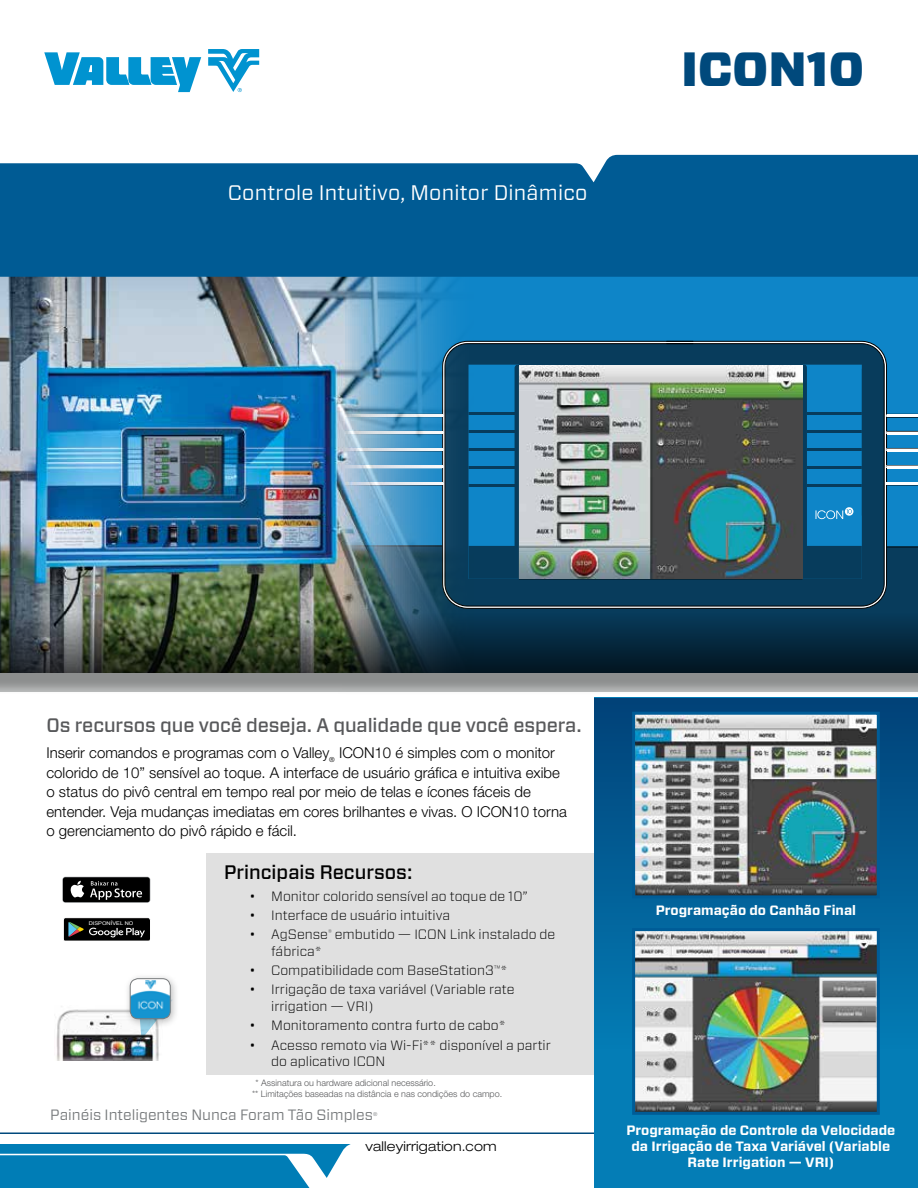
<style>
.page{position:relative;width:918px;height:1188px;background:#fff}
.page>*{position:absolute;margin:0;border:0;box-sizing:border-box;transform-origin:0 0}
.t1{font:900 48px "Forza";color:#00497c}
.t2{font:21px "Forza";letter-spacing:.01em;color:#fff}
.t3{font:500 19.5px "Forza";letter-spacing:-.005em;color:#58595b}
.t4{font:500 19.5px "Forza";color:#000}
.t5{font:300 15px/19.5px "Helvetica Neue LT Pro";color:#000}
.t6{font:15px "Forza";color:#787b7d}
.t7{font:300 13.5px/16.2px "Forza";color:#000}
.t8{font:700 13.5px/16.2px "Forza";color:#fff;text-align:center}
.t9{font:300 expanded 13.5px "Helvetica Neue LT Pro";letter-spacing:.01em;color:#000}
.t10{font:300 9px/10.8px "Helvetica Neue LT Pro";color:#58595b}
.t11{font:300 5.4px "Helvetica Neue LT Pro";color:#787b7d}
.t12{font:5.1px "Arial Narrow";color:#fff;scale:1.38 1}
</style>
<div class="page">
<hr style="left:0;top:1132px;width:904px;height:2px;background:#00497c">
<div style="left:206px;top:853px;width:388px;height:222px;background:#e0e0e0"></div>
<svg style="left:0;top:1144px;width:351px;height:44px;background:#1f8dbf"></svg>
<div style="left:594px;top:698px;width:324px;height:490px;background:#047db6"></div>
<div style="left:594px;top:698px;width:324px;height:351px;background:linear-gradient(to bottom,#014178,#037cb5)"></div>
<img style="left:636px;top:716px;width:240px;height:178px">
<div style="left:632px;top:712px;width:248px;height:186px;border:3px solid #005c97"></div>
<img style="left:636px;top:932px;width:240px;height:179px">
<div style="left:632px;top:928px;width:248px;height:187px;border:3px solid #005c97"></div>
<div style="left:0;top:281px;width:918px;height:414px;background:#000;opacity:.26"></div>
<img style="left:0;top:277px;width:345px;height:335px">
<svg style="left:345px;top:277px;width:573px;height:269px;background:#2b8ec7"></svg>
<svg style="left:345px;top:546px;width:573px;height:66px;background:#31576a"></svg>
<svg style="left:442px;top:341px;width:445px;height:268px"></svg>
<svg style="left:445px;top:343px;width:439px;height:263px;background:#093b5a"></svg>
<hr style="left:345px;top:482px;width:98px;height:1px;background:#000">
<hr style="left:345px;top:485px;width:98px;height:1px;background:#000">
<hr style="left:345px;top:465px;width:98px;height:1px;background:#fff">
<hr style="left:345px;top:468px;width:98px;height:1px;background:#fff">
<hr style="left:345px;top:451px;width:98px;height:1px;background:#000">
<hr style="left:887px;top:485px;width:31px;height:1px;background:#000">
<hr style="left:887px;top:482px;width:31px;height:1px;background:#000">
<hr style="left:887px;top:465px;width:31px;height:1px;background:#000">
<svg style="left:886px;top:417px;width:1px;height:66px"></svg>
<svg style="left:442px;top:417px;width:1px;height:66px"></svg>
<svg style="left:667px;top:341px;width:26px;height:3px"></svg>
<hr style="left:345px;top:414px;width:98px;height:3px;background:#fff">
<hr style="left:345px;top:431px;width:98px;height:3px;background:#fff">
<hr style="left:345px;top:448px;width:98px;height:3px;background:#fff">
<hr style="left:345px;top:466px;width:98px;height:2px;background:#fff">
<hr style="left:345px;top:483px;width:98px;height:2px;background:#fff">
<hr style="left:887px;top:414px;width:31px;height:3px;background:#fff">
<hr style="left:887px;top:431px;width:31px;height:3px;background:#fff">
<hr style="left:887px;top:448px;width:31px;height:3px;background:#fff">
<hr style="left:887px;top:483px;width:31px;height:2px;background:#fff">
<svg style="left:468px;top:365px;width:394px;height:214px;background:#1073ab"></svg>
<hr style="left:807px;top:430px;width:55px;height:3px;background:#073c5c">
<hr style="left:468px;top:430px;width:47px;height:3px;background:#073c5c">
<hr style="left:807px;top:448px;width:55px;height:3px;background:#073c5c">
<hr style="left:468px;top:448px;width:47px;height:3px;background:#073c5c">
<hr style="left:807px;top:466px;width:55px;height:2px;background:#073c5c">
<hr style="left:468px;top:466px;width:47px;height:2px;background:#073c5c">
<hr style="left:807px;top:484px;width:55px;height:2px;background:#073c5c">
<hr style="left:468px;top:484px;width:47px;height:2px;background:#073c5c">
<hr style="left:468px;top:413px;width:47px;height:2px;background:#073c5c">
<hr style="left:807px;top:413px;width:55px;height:2px;background:#073c5c">
<hr style="left:887px;top:468px;width:31px;height:1px;background:#000">
<hr style="left:887px;top:434px;width:31px;height:1px;background:#000">
<hr style="left:887px;top:417px;width:31px;height:1px;background:#000">
<hr style="left:887px;top:451px;width:31px;height:1px;background:#000">
<hr style="left:887px;top:466px;width:31px;height:2px;background:#fff">
<img style="left:520px;top:365px;width:282px;height:213px">
<svg style="left:816px;top:506px;width:37px;height:15px"></svg>
<svg style="left:0;top:612px;width:918px;height:61px;background:#1f373b"></svg>
<img style="left:56px;top:1006px;width:103px;height:54px">
<svg style="left:138px;top:1029px;width:21px;height:11px"></svg>
<div style="left:124px;top:972px;width:56px;height:57px;background:#000;opacity:.28"></div>
<img style="left:130px;top:979px;width:40px;height:40px">
<div style="left:130px;top:978px;width:40px;height:41px;border:1px solid #787b7d;border-radius:8px"></div>
<svg style="left:208px;top:49px;width:51px;height:43px"></svg>
<svg style="left:44px;top:52px;width:157px;height:40px"></svg>
<div style="left:0;top:155px;width:918px;height:122px;background:#005b94"></div>
<div style="left:62px;top:877px;width:88px;height:26px;background:#77797b;border-radius:3px"></div>
<div style="left:63px;top:877px;width:87px;height:25px;background:#000;border-radius:3px"></div>
<svg style="left:70px;top:881px;width:14px;height:16px"></svg>
<svg style="left:90px;top:881px;width:52px;height:19px"></svg>
<svg style="left:65px;top:918px;width:84px;height:23px;background:#242624"></svg>
<div style="left:63px;top:916px;width:88px;height:28px;border:1px solid #fff;border-radius:4px"></div>
<h2 class="t2" style="left:228px;top:179px;width:361px">Controle Intuitivo, Monitor Dinâmico</h2>
<h1 class="t1" style="left:681px;top:37px;width:184px">ICON10</h1>
<h3 class="t3" style="left:46px;top:713px;width:537px">Os recursos que você deseja. A qualidade que você espera.</h3>
<p class="t5" style="left:46px;top:743px;width:522px">Inserir comandos e programas com o Valley<sub>®</sub> ICON10 é simples com o monitor colorido de 10” sensível ao toque. A interface de usuário gráfica e intuitiva exibe o status do pivô central em tempo real por meio de telas e ícones fáceis de entender. Veja mudanças imediatas em cores brilhantes e vivas. O ICON10 torna o gerenciamento do pivô rápido e fácil.</p>
<p class="t12" style="left:89px;top:920px;width:34px">DISPONÍVEL NO</p>
<h3 class="t4" style="left:224px;top:859px;width:190px">Principais Recursos:</h3>
<p class="t7" style="left:250px;top:887px;width:279px">• Monitor colorido sensível ao toque de 10”</p>
<p class="t7" style="left:250px;top:907px;width:202px">• Interface de usuário intuitiva</p>
<p class="t7" style="left:271px;top:926px;width:286px;text-indent:-22px">• AgSense<sup>®</sup> embutido — ICON Link instalado de fábrica*</p>
<p class="t7" style="left:250px;top:962px;width:259px">• Compatibilidade com BaseStation3<sup>™</sup>*</p>
<p class="t7" style="left:271px;top:981px;width:245px;text-indent:-22px">• Irrigação de taxa variável (Variable rate irrigation — VRI)</p>
<p class="t7" style="left:250px;top:1017px;width:258px">• Monitoramento contra furto de cabo*</p>
<p class="t7" style="left:271px;top:1036px;width:281px;text-indent:-22px">• Acesso remoto via Wi-Fi** disponível a partir do aplicativo ICON</p>
<p class="t10" style="left:252px;top:1078px;width:252px;text-indent:4px">* Assinatura ou hardware adicional necessário.<br>** Limitações baseadas na distância e nas condições do campo.</p>
<p class="t6" style="left:50px;top:1105px;width:324px">Painéis Inteligentes Nunca Foram Tão Simples</p>
<p class="t11" style="left:373px;top:1111px;width:6px">®</p>
<p class="t9" style="left:366px;top:1138px;width:133px">valleyirrigation.com</p>
<p class="t8" style="left:656px;top:902px;width:202px">Programação do Canhão Final</p>
<p class="t8" style="left:626px;top:1122px;width:270px">Programação de Controle da Velocidade da Irrigação de Taxa Variável (Variable<br>Rate Irrigation — VRI)</p>
</div>
